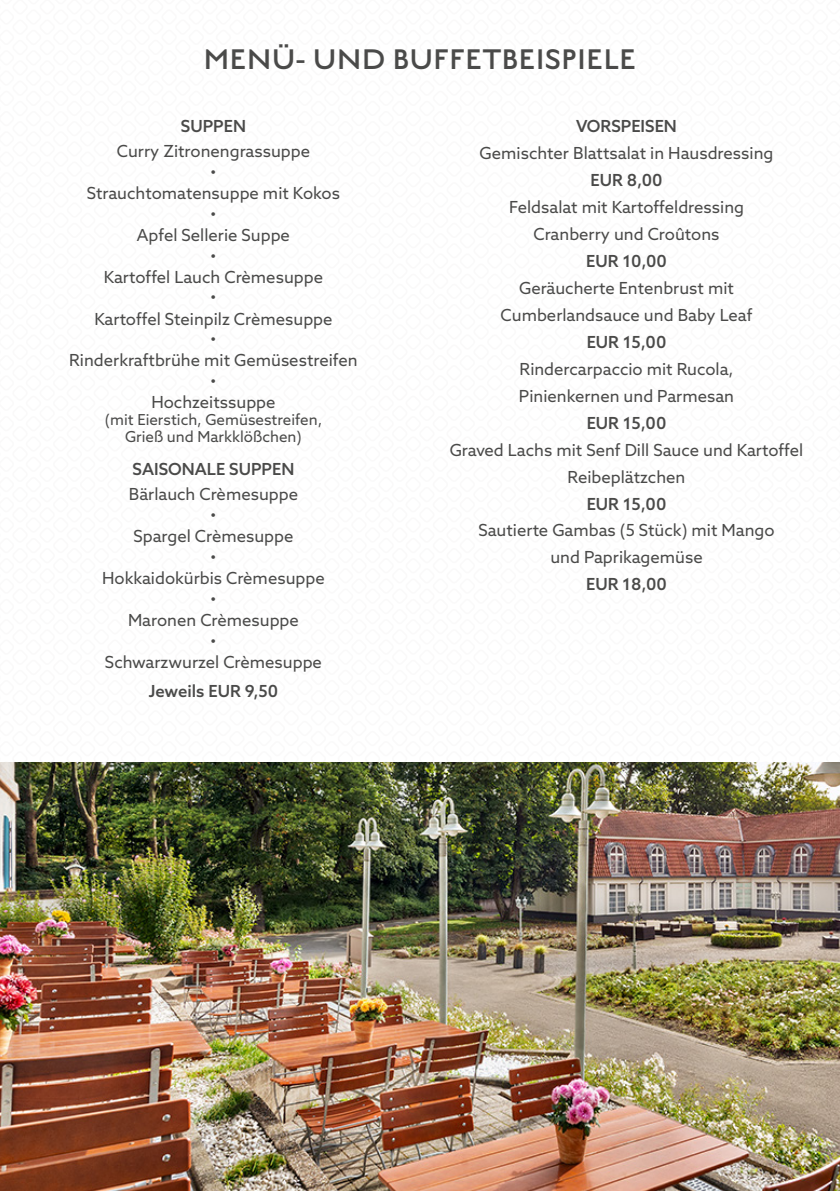
<style>
.page{position:relative;width:840px;height:1191px;background:#fff}
.page>*{position:absolute;margin:0;border:0;box-sizing:border-box;transform-origin:0 0}
.t1{font:300 31.8px "English Grotesque";letter-spacing:-.02em;color:#4a4a49}
.t2{font:16.6px/19.6px "Azo Sans";color:#4a4a49;text-align:center}
.t3{font:500 16.6px "Azo Sans";color:#4a4a49}
.t4{font:15.2px/16.6px "Azo Sans";color:#4a4a49;text-align:center}
</style>
<div class="page">
<img style="left:0;top:763px;width:839px;height:428px">
<h1 class="t1" style="left:203px;top:40px;width:435px">MENÜ- UND BUFFETBEISPIELE</h1>
<p class="t3" style="left:181px;top:115px;width:66px">SUPPEN</p>
<p class="t2" style="left:117px;top:141px;width:194px">Curry Zitronengrassuppe •</p>
<p class="t2" style="left:87px;top:183px;width:255px">Strauchtomatensuppe mit Kokos •</p>
<p class="t2" style="left:137px;top:225px;width:154px">Apfel Sellerie Suppe •</p>
<p class="t2" style="left:104px;top:267px;width:220px">Kartoffel Lauch Crèmesuppe •</p>
<p class="t2" style="left:94px;top:309px;width:239px">Kartoffel Steinpilz Crèmesuppe •</p>
<p class="t2" style="left:69px;top:350px;width:290px">Rinderkraftbrühe mit Gemüsestreifen •</p>
<p class="t2" style="left:151px;top:392px;width:126px">Hochzeitssuppe</p>
<p class="t4" style="left:105px;top:411px;width:219px">(mit Eierstich, Gemüsestreifen,<br>Grieß und Markklößchen)</p>
<p class="t3" style="left:132px;top:458px;width:163px">SAISONALE SUPPEN</p>
<p class="t2" style="left:129px;top:484px;width:171px">Bärlauch Crèmesuppe •</p>
<p class="t2" style="left:133px;top:526px;width:161px">Spargel Crèmesuppe •</p>
<p class="t2" style="left:102px;top:568px;width:224px">Hokkaidokürbis Crèmesuppe •</p>
<p class="t2" style="left:128px;top:610px;width:172px">Maronen Crèmesuppe •</p>
<p class="t2" style="left:105px;top:652px;width:218px">Schwarzwurzel Crèmesuppe</p>
<p class="t3" style="left:149px;top:680px;width:131px">Jeweils EUR 9,50</p>
<p class="t3" style="left:575px;top:115px;width:102px">VORSPEISEN</p>
<p class="t2" style="left:479px;top:143px;width:295px">Gemischter Blattsalat in Hausdressing</p>
<p class="t3" style="left:590px;top:169px;width:73px">EUR 8,00</p>
<p class="t2" style="left:508px;top:193px;width:236px;line-height:27px">Feldsalat mit Kartoffeldressing<br>Cranberry und Croûtons</p>
<p class="t3" style="left:586px;top:250px;width:82px">EUR 10,00</p>
<p class="t2" style="left:500px;top:274px;width:253px;line-height:27px">Geräucherte Entenbrust mit<br>Cumberlandsauce und Baby Leaf</p>
<p class="t3" style="left:586px;top:331px;width:81px">EUR 15,00</p>
<p class="t2" style="left:518px;top:355px;width:216px;line-height:27px;text-align:left">Rindercarpaccio mit Rucola,<br>Pinienkernen und Parmesan</p>
<p class="t3" style="left:586px;top:412px;width:81px">EUR 15,00</p>
<p class="t2" style="left:449px;top:436px;width:355px;line-height:27px">Graved Lachs mit Senf Dill Sauce und Kartoffel<br>Reibeplätzchen</p>
<p class="t3" style="left:586px;top:493px;width:81px">EUR 15,00</p>
<p class="t2" style="left:478px;top:517px;width:297px;line-height:27px">Sautierte Gambas (5 Stück) mit Mango und Paprikagemüse</p>
<p class="t3" style="left:586px;top:574px;width:82px">EUR 18,00</p>
</div>
